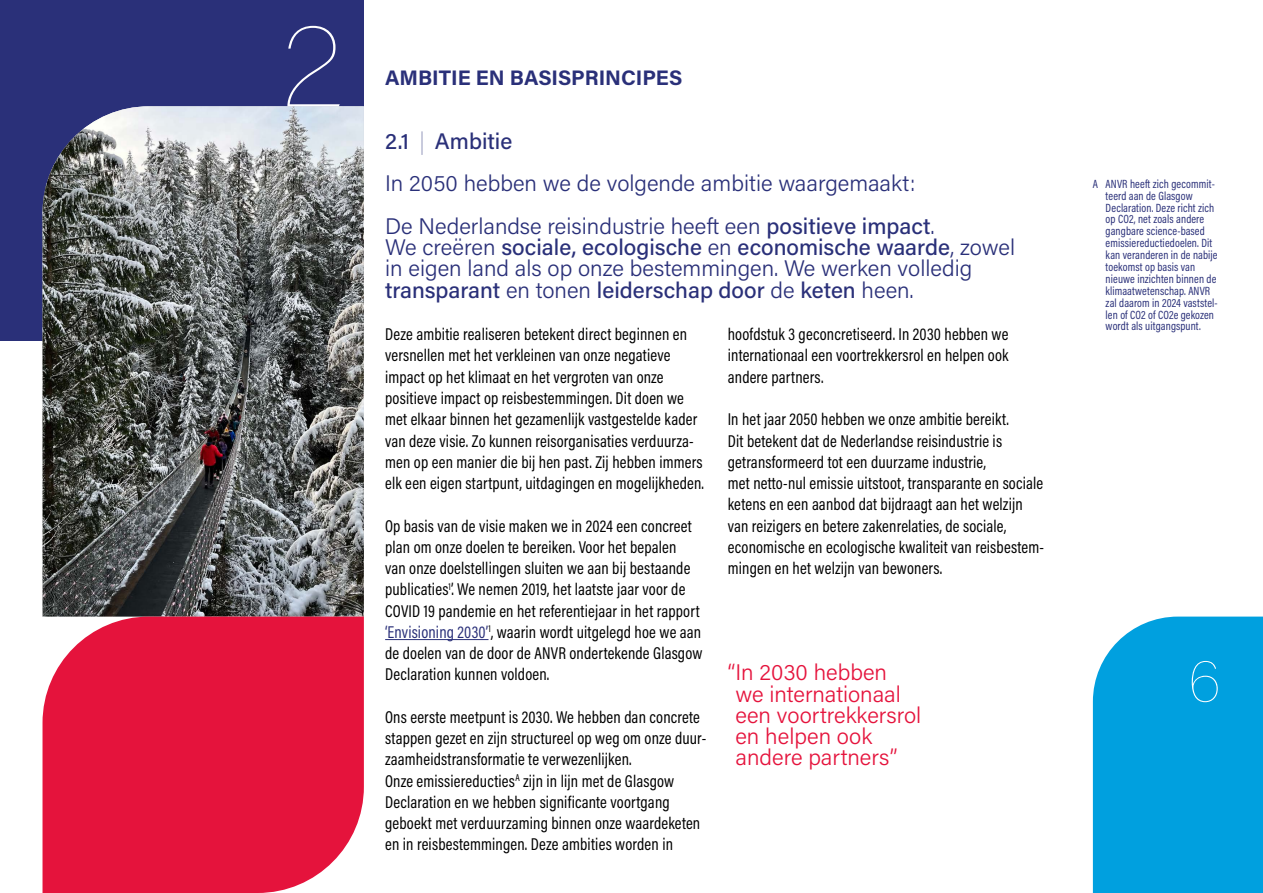
<style>
.page{position:relative;width:1263px;height:893px;background:#fff}
.page>*{position:absolute;margin:0;border:0;box-sizing:border-box;transform-origin:0 0}
.t1{font:100 112.65px "Acumin Pro";color:#fff}
.t2{font:100 57px "Acumin Pro";color:#fff}
.t3{font:300 22.5px/21.3px "Acumin Pro";color:#2a3079}
.t4{font:300 22.5px/21.3px "Acumin Pro";color:#e5133c}
.t5{font:500 22.5px "Acumin Pro";color:#2a3079}
.t6{font:700 21px "Acumin Pro";color:#2a3079}
.Plat_opsomming_artikel{font:17.25px/21.3px "Acumin Pro Cond";letter-spacing:.01em;color:#000;scale:.96 1}
.Plat_opsomming_artikel-2{font:12px/11.9px "Acumin Pro Cond";letter-spacing:.01em;color:#2a3079;scale:.96 1}
.s1{font-weight:100}
.s2{font-weight:500}
.s3{color:#2a3079}
</style>
<div class="page">
<div style="left:0;top:0;width:364px;height:340px;background:#2a3079"></div>
<img style="left:43px;top:106px;width:321px;height:511px">
<div style="left:1093px;top:617px;width:170px;height:276px;background:#00a0df"></div>
<hr style="left:385px;top:639px;width:103px;height:1px;background:#2a3079">
<div style="left:43px;top:617px;width:321px;height:276px;background:#e5133c"></div>
<p class="t1" style="left:283px;top:-10px;width:62px">2</p>
<p class="t6" style="left:385px;top:63px;width:299px">AMBITIE EN BASISPRINCIPES</p>
<p class="t5" style="left:385px;top:125px;width:129px">2.1 <span class="s1">|</span> Ambitie</p>
<p class="t3" style="left:385px;top:172px;width:532px">In 2050 hebben we de volgende ambitie waargemaakt:</p>
<p class="t3" style="left:385px;top:214px;width:632px">De Nederlandse reisindustrie heeft een <span class="s2">positieve impact</span>.<br>We creëren <span class="s2">sociale, ecologische</span> en <span class="s2">economische waarde</span>, zowel in eigen land als op onze bestemmingen. We werken volledig <span class="s2">transparant</span> en tonen <span class="s2">leiderschap door</span> de <span class="s2">keten</span> heen.</p>
<p class="Plat_opsomming_artikel" style="left:385px;top:323px;width:334px">Deze ambitie realiseren betekent direct beginnen en versnellen met het verkleinen van onze negatieve impact op het klimaat en het vergroten van onze positieve impact op reisbestemmingen. Dit doen we met elkaar binnen het gezamenlijk vastgestelde kader van deze visie. Zo kunnen reisorganisaties verduurza&shy;men op een manier die bij hen past. Zij hebben immers elk een eigen startpunt, uitdagingen en mogelijkheden.</p>
<p class="Plat_opsomming_artikel" style="left:385px;top:515px;width:332px">Op basis van de visie maken we in 2024 een concreet plan om onze doelen te bereiken. Voor het bepalen<br>van onze doelstellingen sluiten we aan bij bestaande publicaties<sup>1</sup>’. We nemen 2019, het laatste jaar voor de COVID 19 pandemie en het referentiejaar in het rapport <span class="s3">‘Envisioning 2030’</span><sup>1</sup>, waarin wordt uitgelegd hoe we aan de doelen van de door de ANVR ondertekende Glasgow Declaration kunnen voldoen.</p>
<p class="Plat_opsomming_artikel" style="left:385px;top:706px;width:336px">Ons eerste meetpunt is 2030. We hebben dan concrete stappen gezet en zijn structureel op weg om onze duur&shy;zaamheidstransformatie te verwezenlijken.<br>Onze emissiereducties<sup>A</sup> zijn in lijn met de Glasgow Declaration en we hebben significante voortgang geboekt met verduurzaming binnen onze waardeketen en in reisbestemmingen. Deze ambities worden in</p>
<p class="Plat_opsomming_artikel" style="left:728px;top:323px;width:294px;text-align:justify">hoofdstuk 3 geconcretiseerd. In 2030 hebben we internationaal een voortrekkersrol en helpen ook andere partners.</p>
<p class="Plat_opsomming_artikel" style="left:728px;top:408px;width:331px">In het jaar 2050 hebben we onze ambitie bereikt.<br>Dit betekent dat de Nederlandse reisindustrie is getransformeerd tot een duurzame industrie,<br>met netto-nul emissie uitstoot, transparante en sociale ketens en een aanbod dat bijdraagt aan het welzijn van reizigers en betere zakenrelaties, de sociale, economische en ecologische kwaliteit van reisbestem&shy;mingen en het welzijn van bewoners.</p>
<p class="t4" style="left:735px;top:661px;width:187px;text-indent:-8px">“In 2030 hebben<br>we internationaal een voortrekkersrol en helpen ook andere partners”</p>
<p class="Plat_opsomming_artikel-2" style="left:1106px;top:178px;width:118px;text-indent:-13px">A ANVR heeft zich gecommit&shy;teerd aan de Glasgow<br>Declaration. Deze richt zich op CO2, net zoals andere gangbare science-based emissiereductiedoelen. Dit kan veranderen in de nabije toekomst op basis van nieuwe inzichten binnen de klimaatwetenschap. ANVR zal daarom in 2024 vaststel&shy;len of CO2 of CO2e gekozen wordt als uitgangspunt.</p>
<p class="t2" style="left:1188px;top:643px;width:34px">6</p>
</div>
